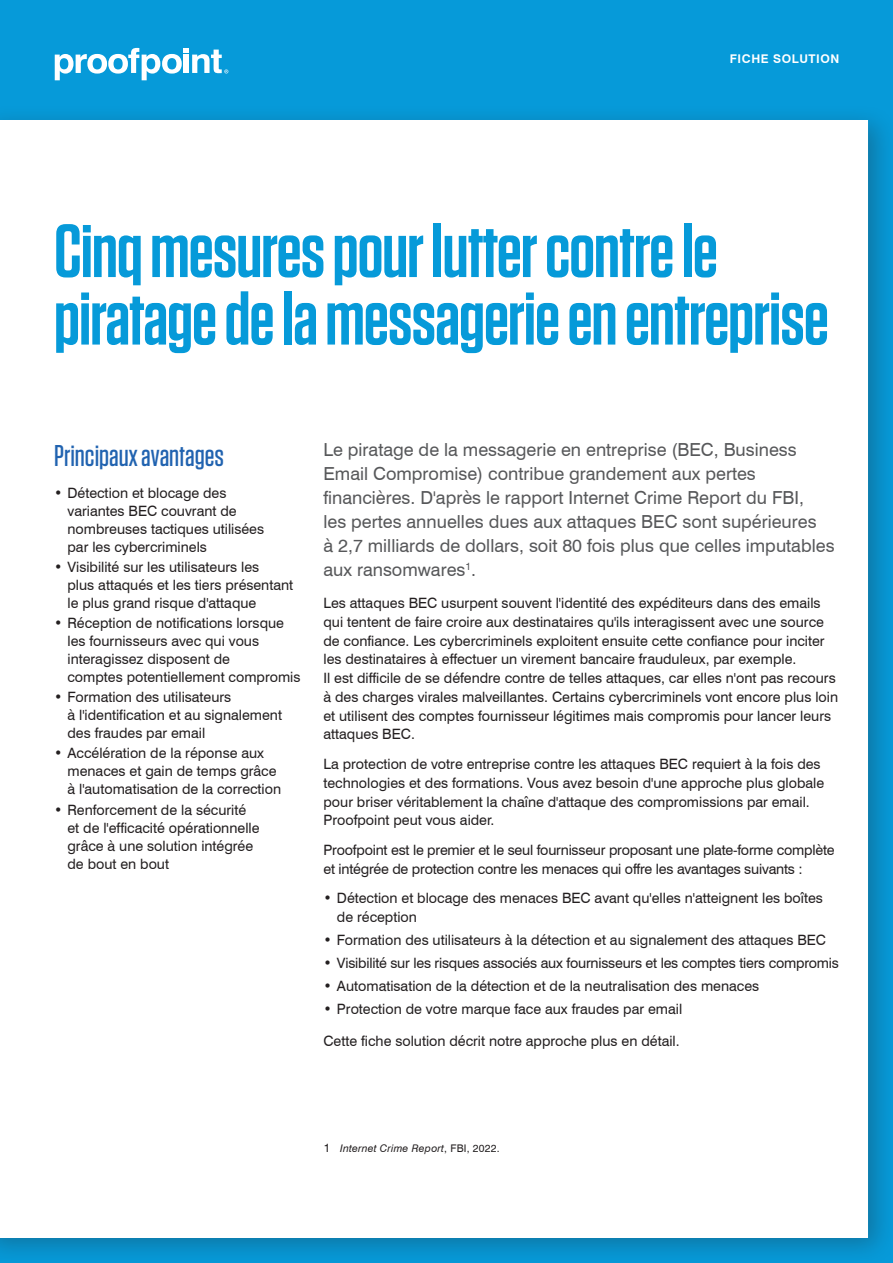
<style>
.page{position:relative;width:893px;height:1263px;background:#fff}
.page>*{position:absolute;margin:0;border:0;box-sizing:border-box;transform-origin:0 0}
.t1{font:600 75px/67.5px "Tungsten";letter-spacing:-.015em;color:#069ad9}
.t2{font:500 30px "Tungsten";color:#2163b0}
.t3{font:18px/24px "Swiss 721 BT";color:#57585a}
.t4{font:14.25px/18px "Swiss 721 BT";color:#231f20}
.t5{font:700 12px "Swiss 721 BT";letter-spacing:.05em;color:#fff}
.t6{font:italic 10.5px "Swiss 721 BT";letter-spacing:.02em;color:#231f20}
.s1{font-style:normal;font-size:12px}
.s2{font-style:normal}
</style>
<div class="page">
<div style="left:0;top:0;width:893px;height:104px;background:#069ad9"></div>
<div style="left:0;top:104px;width:893px;height:1159px;background:#231f20;opacity:.3"></div>
<div style="left:0;top:120px;width:868px;height:1117px;background:#fff"></div>
<svg style="left:55px;top:48px;width:173px;height:32px"></svg>
<p class="t5" style="left:730px;top:52px;width:111px">FICHE SOLUTION</p>
<h1 class="t1" style="left:54px;top:219px;width:776px">Cinq mesures pour lutter contre le piratage de la messagerie en entreprise</h1>
<h2 class="t2" style="left:54px;top:440px;width:171px">Principaux avantages</h2>
<p class="t4" style="left:68px;top:484px;width:198px;text-indent:-13px">• Détection et blocage des variantes BEC couvrant de nombreuses tactiques utilisées par les cybercriminels</p>
<p class="t4" style="left:68px;top:558px;width:227px;text-indent:-13px">• Visibilité sur les utilisateurs les<br>plus attaqués et les tiers présentant le plus grand risque d'attaque</p>
<p class="t4" style="left:68px;top:614px;width:235px;text-indent:-13px">• Réception de notifications lorsque les fournisseurs avec qui vous interagissez disposent de<br>comptes potentiellement compromis</p>
<p class="t4" style="left:68px;top:688px;width:216px;text-indent:-13px">• Formation des utilisateurs<br>à l'identification et au signalement des fraudes par email</p>
<p class="t4" style="left:68px;top:744px;width:215px;text-indent:-13px">• Accélération de la réponse aux menaces et gain de temps grâce à l'automatisation de la correction</p>
<p class="t4" style="left:68px;top:800px;width:194px;text-indent:-13px">• Renforcement de la sécurité et de l'efficacité opérationnelle grâce à une solution intégrée de bout en bout</p>
<p class="t3" style="left:323px;top:437px;width:513px">Le piratage de la messagerie en entreprise (BEC, Business Email Compromise) contribue grandement aux pertes financières. D'après le rapport Internet Crime Report du FBI,<br>les pertes annuelles dues aux attaques BEC sont supérieures<br>à 2,7 milliards de dollars, soit 80 fois plus que celles imputables aux ransomwares<sup>1</sup>.</p>
<p class="t4" style="left:323px;top:594px;width:516px;line-height:18.8px">Les attaques BEC usurpent souvent l'identité des expéditeurs dans des emails qui tentent de faire croire aux destinataires qu'ils interagissent avec une source de confiance. Les cybercriminels exploitent ensuite cette confiance pour inciter les destinataires à effectuer un virement bancaire frauduleux, par exemple.<br>Il est difficile de se défendre contre de telles attaques, car elles n'ont pas recours à des charges virales malveillantes. Certains cybercriminels vont encore plus loin et utilisent des comptes fournisseur légitimes mais compromis pour lancer leurs attaques BEC.</p>
<p class="t4" style="left:323px;top:754px;width:502px;line-height:18.8px">La protection de votre entreprise contre les attaques BEC requiert à la fois des technologies et des formations. Vous avez besoin d'une approche plus globale pour briser véritablement la chaîne d'attaque des compromissions par email.<br>Proofpoint peut vous aider.</p>
<p class="t4" style="left:323px;top:840px;width:513px;line-height:18.8px">Proofpoint est le premier et le seul fournisseur proposant une plate-forme complète et intégrée de protection contre les menaces qui offre les avantages suivants :</p>
<p class="t4" style="left:337px;top:889px;width:487px;line-height:18.8px;text-indent:-13px">• Détection et blocage des menaces BEC avant qu'elles n'atteignent les boîtes de réception</p>
<p class="t4" style="left:323px;top:931px;width:504px">• Formation des utilisateurs à la détection et au signalement des attaques BEC</p>
<p class="t4" style="left:323px;top:954px;width:517px">• Visibilité sur les risques associés aux fournisseurs et les comptes tiers compromis</p>
<p class="t4" style="left:323px;top:977px;width:437px">• Automatisation de la détection et de la neutralisation des menaces</p>
<p class="t4" style="left:323px;top:1000px;width:360px">• Protection de votre marque face aux fraudes par email</p>
<p class="t4" style="left:323px;top:1032px;width:358px">Cette fiche solution décrit notre approche plus en détail.</p>
<p class="t6" style="left:324px;top:1141px;width:177px"><span class="s1">1</span> Internet Crime Report<span class="s2">, FBI, 2022.</span></p>
</div>
